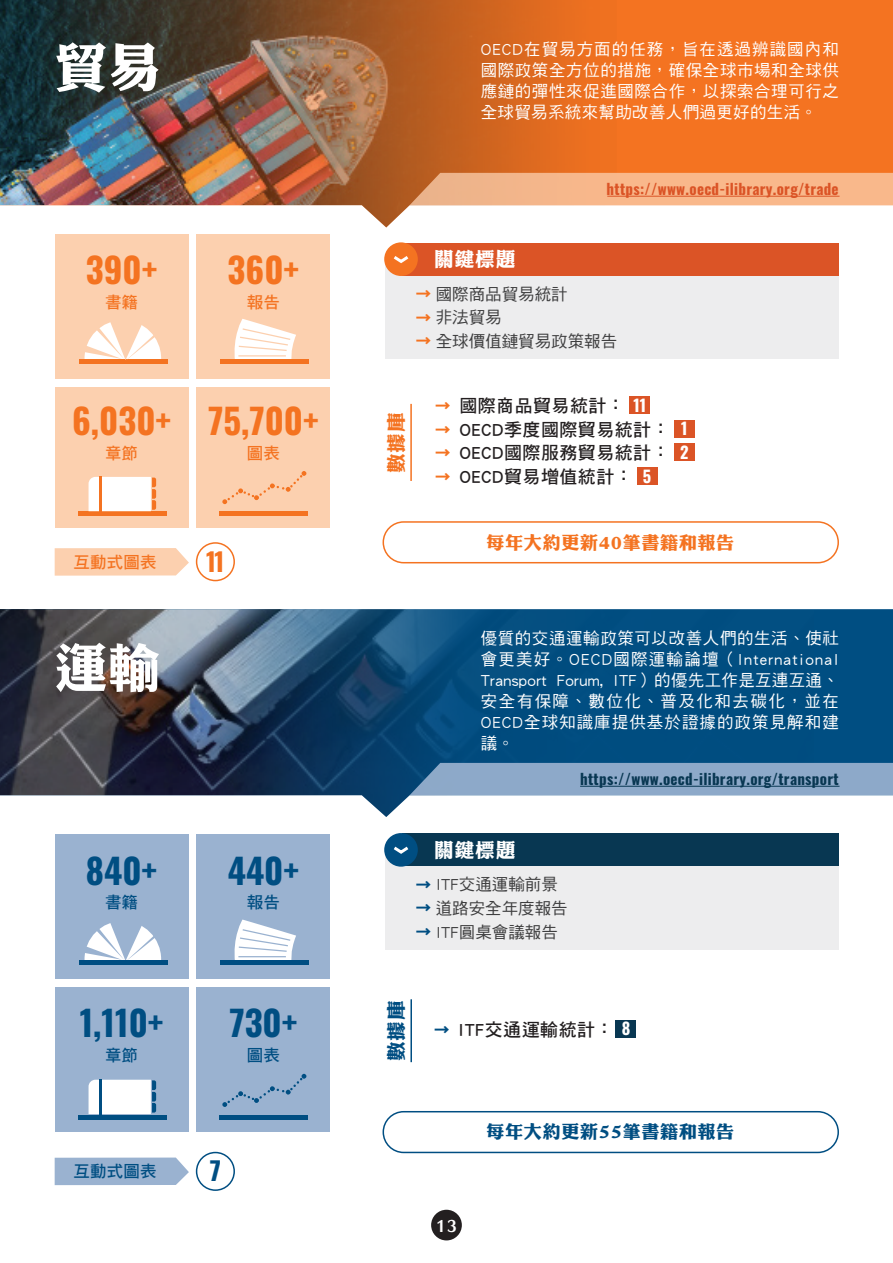
<style>
.page{position:relative;width:893px;height:1263px;background:#fff}
.page>*{position:absolute;margin:0;border:0;box-sizing:border-box;transform-origin:0 0}
.t1{font:52.5px "DF Li King Hei Std W8";color:#fff}
.t2{font:700 34.95px "Oswald";color:#f47321}
.t3{font:700 34.95px "Oswald";color:#004e82}
.t4{font:700 25.5px "Oswald";color:#f47321}
.t5{font:700 25.5px "Oswald";color:#004e82}
.t6{font:19.5px "DF Li King Hei Std W8";letter-spacing:.05em;color:#fff}
.t7{font:19.5px "DF Li King Hei Std W8";color:#004e82}
.t8{font:19.5px "DF Li King Hei Std W8";color:#f47321}
.t9{font:18px/23.7px "DF Hei Std W7";letter-spacing:.025em;color:#231f20}
.t10{font:18px "DF Li King Hei Std W8";letter-spacing:.04em;color:#f47321}
.t11{font:18px "DF Li King Hei Std W8";letter-spacing:.04em;color:#004e82}
.t12{font:16.5px/21px "DF Hei Std W5";letter-spacing:.035em;color:#fff;text-align:justify}
.t13{font:16.5px "DF Hei Std W5";color:#3e3e3f}
.t14{font:16.5px "DF Hei Std W7";letter-spacing:.005em;color:#f47321}
.t15{font:16.5px "DF Hei Std W7";letter-spacing:.005em;color:#004e82}
.t16{font:700 16.5px/23.4px "Oswald";color:#fff}
.t17{font:800 16.5px "AR Fang Xin Shu H7 B5 Std";color:#fff}
.t18{font:700 15px "Oswald";letter-spacing:.02em;color:#083752}
.t19{font:700 15px "Oswald";letter-spacing:.02em;color:#db5426}
.t20{font:15px/23.7px "DF Hei Std W9";color:#f47321}
.s1{font-family:"DF Hei Std W9";font-size:15px;color:#f47321}
.s2{font-family:"DF Hei Std W9";font-size:15px;color:#004e82}
.s3{font-family:"Oswald";font-weight:700;font-size:16.5px;color:#fff}
</style>
<div class="page">
<div style="left:814px;top:609px;width:79px;height:187px;background:#004e82"></div>
<img style="left:0;top:609px;width:814px;height:208px">
<div style="left:617px;top:0;width:276px;height:206px;background:#f47321"></div>
<img style="left:0;top:0;width:617px;height:227px">
<div style="left:431px;top:1210px;width:31px;height:30px;background:#231f20;border-radius:50%"></div>
<div style="left:385px;top:851px;width:454px;height:98px;background:#ededee"></div>
<div style="left:402px;top:834px;width:437px;height:32px;background:#083752"></div>
<div style="left:384px;top:833px;width:34px;height:34px;background:#004e82;border-radius:50%"></div>
<svg style="left:393px;top:846px;width:16px;height:8px"></svg>
<div style="left:197px;top:987px;width:133px;height:145px;background:#9ab2d0"></div>
<div style="left:55px;top:835px;width:133px;height:144px;background:#9ab2d0"></div>
<div style="left:55px;top:987px;width:133px;height:145px;background:#9ab2d0"></div>
<div style="left:197px;top:835px;width:133px;height:144px;background:#9ab2d0"></div>
<div style="left:674px;top:420px;width:21px;height:17px;background:#db5426"></div>
<div style="left:674px;top:444px;width:21px;height:17px;background:#db5426"></div>
<div style="left:637px;top:467px;width:21px;height:18px;background:#db5426"></div>
<div style="left:383px;top:521px;width:456px;height:42px;border:2px solid #f47321;border-radius:20px"></div>
<div style="left:383px;top:1111px;width:456px;height:42px;border:2px solid #004e82;border-radius:20px"></div>
<svg style="left:84px;top:923px;width:77px;height:37px"></svg>
<div style="left:79px;top:960px;width:88px;height:5px;background:#004e82"></div>
<hr style="left:99px;top:1079px;width:2px;height:36px;background:#004e82">
<svg style="left:89px;top:1080px;width:67px;height:34px;background:#e4ecf1"></svg>
<hr style="left:78px;top:1115px;width:88px;height:4px;background:#004e82">
<svg style="left:234px;top:919px;width:62px;height:41px"></svg>
<hr style="left:238px;top:956px;width:48px;height:1px;background:#9ab2d0">
<div style="left:220px;top:960px;width:89px;height:5px;background:#004e82"></div>
<svg style="left:222px;top:1074px;width:84px;height:33px"></svg>
<hr style="left:220px;top:1115px;width:88px;height:4px;background:#004e82">
<div style="left:385px;top:260px;width:454px;height:99px;background:#ededee"></div>
<div style="left:402px;top:243px;width:437px;height:32px;background:#db5426"></div>
<div style="left:384px;top:242px;width:34px;height:34px;background:#f47321;border-radius:50%"></div>
<svg style="left:393px;top:256px;width:16px;height:8px"></svg>
<div style="left:196px;top:1152px;width:39px;height:39px;border:2px solid #004e82;border-radius:50%"></div>
<div style="left:197px;top:388px;width:133px;height:140px;background:#fcd0af"></div>
<div style="left:55px;top:234px;width:133px;height:144px;background:#fcd0af"></div>
<div style="left:55px;top:388px;width:133px;height:140px;background:#fcd0af"></div>
<div style="left:197px;top:234px;width:133px;height:144px;background:#fcd0af"></div>
<div style="left:79px;top:359px;width:88px;height:5px;background:#f47321"></div>
<svg style="left:84px;top:322px;width:77px;height:38px"></svg>
<div style="left:220px;top:511px;width:88px;height:5px;background:#f47321"></div>
<svg style="left:222px;top:471px;width:84px;height:33px"></svg>
<div style="left:78px;top:511px;width:88px;height:5px;background:#f47321"></div>
<svg style="left:89px;top:477px;width:67px;height:34px;background:#fdf0e7"></svg>
<div style="left:220px;top:359px;width:89px;height:5px;background:#f47321"></div>
<svg style="left:234px;top:319px;width:62px;height:40px"></svg>
<hr style="left:238px;top:355px;width:48px;height:1px;background:#fcd0af">
<div style="left:196px;top:542px;width:39px;height:39px;border:2px solid #f47321;border-radius:50%"></div>
<svg style="left:410px;top:173px;width:483px;height:32px;background:#f3b386"></svg>
<div style="left:410px;top:763px;width:483px;height:32px;background:#8da9c9"></div>
<hr style="left:607px;top:196px;width:232px;height:1px;background:#db5426">
<hr style="left:580px;top:786px;width:259px;height:1px;background:#083752">
<svg style="left:55px;top:548px;width:134px;height:28px;background:#fcd3b4"></svg>
<svg style="left:55px;top:1157px;width:134px;height:28px;background:#a1b7d3"></svg>
<hr style="left:410px;top:999px;width:2px;height:63px;background:#004e82">
<div style="left:616px;top:1020px;width:20px;height:17px;background:#083752"></div>
<hr style="left:410px;top:404px;width:2px;height:77px;background:#f47321">
<div style="left:630px;top:396px;width:20px;height:18px;background:#db5426"></div>
<h1 class="t1" style="left:55px;top:39px;width:107px">貿易</h1>
<p class="t12" style="left:481px;top:38px;width:360px">OECD在貿易方面的任務，旨在透過辨識國內和國際政策全方位的措施，確保全球市場和全球供應鏈的彈性來促進國際合作，以探索合理可行之全球貿易系統來幫助改善人們過更好的生活。</p>
<h2 class="t2" style="left:86px;top:251px;width:73px">390+</h2>
<h2 class="t2" style="left:228px;top:251px;width:73px">360+</h2>
<p class="t14" style="left:105px;top:293px;width:34px">書籍</p>
<p class="t14" style="left:247px;top:293px;width:34px">報告</p>
<h2 class="t2" style="left:72px;top:403px;width:248px">6,030+ 75,700+</h2>
<p class="t14" style="left:105px;top:444px;width:34px">章節</p>
<p class="t14" style="left:247px;top:444px;width:34px">圖表</p>
<p class="t14" style="left:73px;top:553px;width:85px">互動式圖表</p>
<h1 class="t1" style="left:55px;top:639px;width:107px">運輸</h1>
<h3 class="t4" style="left:206px;top:548px;width:20px">11</h3>
<h2 class="t3" style="left:86px;top:852px;width:73px">840+</h2>
<h2 class="t3" style="left:228px;top:852px;width:73px">440+</h2>
<p class="t15" style="left:105px;top:893px;width:34px">書籍</p>
<p class="t15" style="left:247px;top:893px;width:34px">報告</p>
<h2 class="t3" style="left:80px;top:1005px;width:85px">1,110+</h2>
<h2 class="t3" style="left:229px;top:1005px;width:70px">730+</h2>
<p class="t15" style="left:105px;top:1046px;width:34px">章節</p>
<p class="t15" style="left:247px;top:1046px;width:34px">圖表</p>
<p class="t15" style="left:73px;top:1162px;width:85px">互動式圖表</p>
<h3 class="t5" style="left:210px;top:1157px;width:13px">7</h3>
<p class="t19" style="left:606px;top:181px;width:234px">https://www.oecd-ilibrary.org/trade</p>
<p class="t6" style="left:434px;top:249px;width:82px">關鍵標題</p>
<p class="t13" style="left:417px;top:285px;width:153px"><span class="s1">→</span> 國際商品貿易統計</p>
<p class="t13" style="left:417px;top:308px;width:87px"><span class="s1">→</span> 非法貿易</p>
<p class="t13" style="left:417px;top:332px;width:202px"><span class="s1">→</span> 全球價值鏈貿易政策報告</p>
<p class="t8" style="left:385px;top:473px;width:62px;rotate:-90deg">數據庫</p>
<p class="t9" style="left:459px;top:393px;width:212px">國際商品貿易統計：<br>OECD季度國際貿易統計：<br>OECD國際服務貿易統計：<br>OECD貿易增值統計：</p>
<p class="t20" style="left:436px;top:393px;width:16px">→ →</p>
<p class="t16" style="left:633px;top:394px;width:14px">11</p>
<p class="t20" style="left:436px;top:441px;width:16px">→ →</p>
<p class="t16" style="left:643px;top:465px;width:10px">5</p>
<p class="t16" style="left:680px;top:418px;width:10px">1<br>2</p>
<p class="t10" style="left:487px;top:532px;width:249px">每年大約更新40筆書籍和報告</p>
<p class="t12" style="left:481px;top:627px;width:360px">優質的交通運輸政策可以改善人們的生活、使社會更美好。OECD國際運輸論壇（International Transport Forum, ITF）的優先工作是互連互通、安全有保障、數位化、普及化和去碳化，並在OECD全球知識庫提供基於證據的政策見解和建議。</p>
<p class="t18" style="left:580px;top:771px;width:260px">https://www.oecd-ilibrary.org/transport</p>
<p class="t6" style="left:434px;top:839px;width:82px">關鍵標題</p>
<p class="t13" style="left:417px;top:875px;width:143px"><span class="s2">→</span> ITF交通運輸前景</p>
<p class="t13" style="left:417px;top:899px;width:153px"><span class="s2">→</span> 道路安全年度報告</p>
<p class="t13" style="left:417px;top:923px;width:143px"><span class="s2">→</span> ITF圓桌會議報告</p>
<p class="t7" style="left:386px;top:1061px;width:62px;rotate:-90deg">數據庫</p>
<p class="t9" style="left:435px;top:1017px;width:197px"><span class="s2">→</span> ITF交通運輸統計： <span class="s3">8</span></p>
<p class="t11" style="left:487px;top:1122px;width:249px">每年大約更新55筆書籍和報告</p>
<p class="t17" style="left:436px;top:1217px;width:23px">13</p>
</div>
